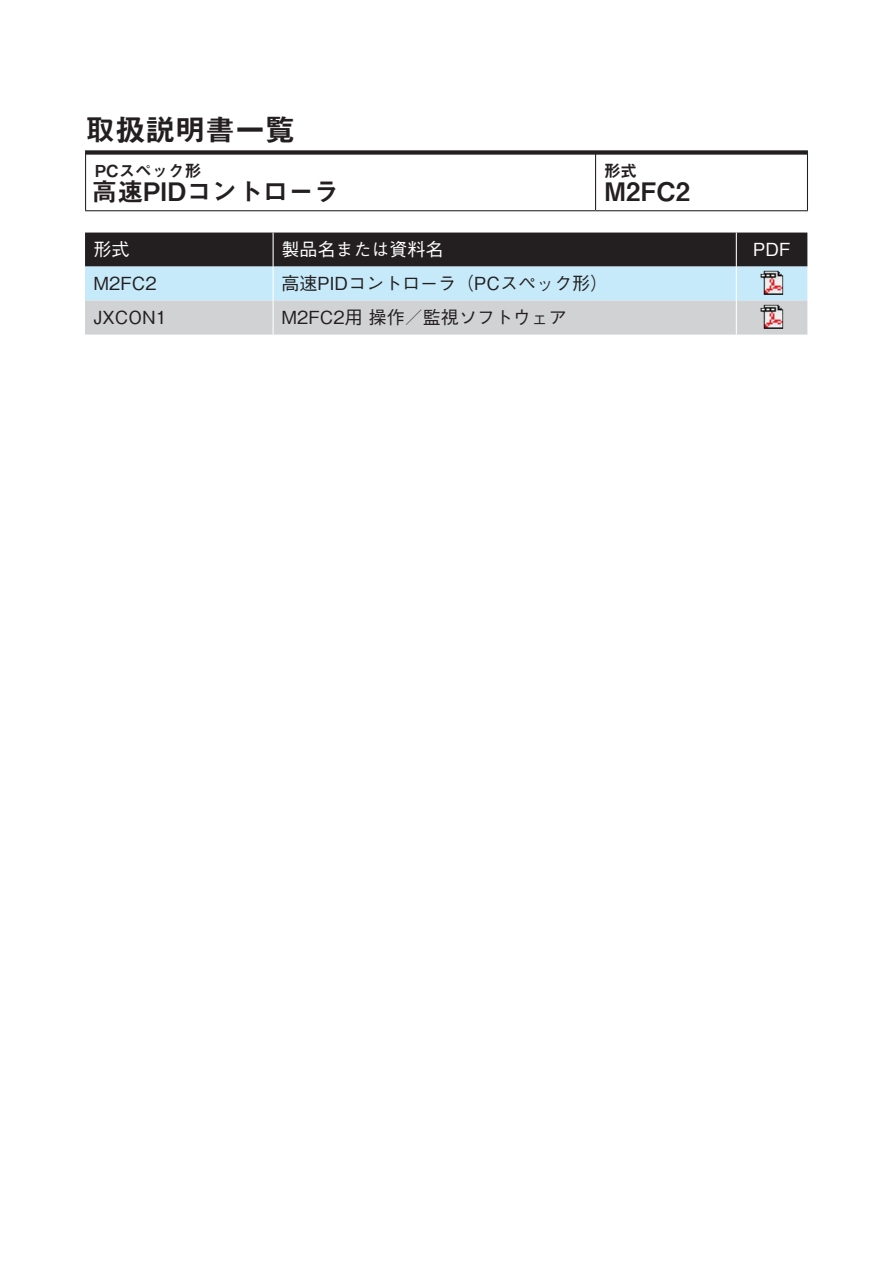
<style>
.page{position:relative;width:893px;height:1263px;background:#fff}
.page>*{position:absolute;margin:0;border:0;box-sizing:border-box;transform-origin:0 0}
.t1{font:30px "Midashi Go Pro MB31";color:#231f20}
.t2{font:25.5px "Midashi Go Pro MB31";color:#231f20}
.t3{font:500 18px "Gothic BBB Pro";color:#231f20}
.t4{font:500 18px "Gothic BBB Pro";color:#fff}
.t5{font:16.5px "Midashi Go Pro MB31";color:#231f20}
</style>
<div class="page">
<div style="left:85px;top:150px;width:723px;height:5px;background:#231f20"></div>
<hr style="left:595px;top:154px;width:1px;height:56px;background:#231f20">
<hr style="left:85px;top:154px;width:1px;height:56px;background:#231f20">
<hr style="left:807px;top:154px;width:1px;height:56px;background:#231f20">
<hr style="left:85px;top:210px;width:511px;height:1px;background:#231f20">
<hr style="left:596px;top:210px;width:212px;height:1px;background:#231f20">
<svg style="left:85px;top:233px;width:722px;height:102px;background:#949ea5"></svg>
<hr style="left:273px;top:233px;width:1px;height:34px;background:#fff">
<hr style="left:736px;top:233px;width:1px;height:34px;background:#fff">
<hr style="left:273px;top:267px;width:1px;height:34px;background:#fff">
<hr style="left:736px;top:267px;width:1px;height:34px;background:#fff">
<hr style="left:273px;top:301px;width:1px;height:34px;background:#fff">
<hr style="left:736px;top:301px;width:1px;height:34px;background:#fff">
<img style="left:761px;top:271px;width:22px;height:24px">
<img style="left:761px;top:305px;width:22px;height:24px">
<h1 class="t1" style="left:85px;top:106px;width:211px">取扱説明書一覧</h1>
<p class="t5" style="left:95px;top:157px;width:108px">PCスペック形</p>
<h2 class="t2" style="left:92px;top:171px;width:249px">高速PIDコントローラ</h2>
<p class="t5" style="left:604px;top:157px;width:34px">形式</p>
<h2 class="t2" style="left:604px;top:171px;width:87px">M2FC2</h2>
<p class="t4" style="left:94px;top:235px;width:37px">形式</p>
<p class="t4" style="left:282px;top:235px;width:163px">製品名または資料名</p>
<p class="t3" style="left:94px;top:269px;width:65px">M2FC2</p>
<p class="t3" style="left:282px;top:269px;width:328px">高速PIDコントローラ（PCスペック形(</p>
<p class="t3" style="left:94px;top:303px;width:75px">JXCON1</p>
<p class="t3" style="left:282px;top:303px;width:287px">M2FC2用操作／監視ソフトウェア</p>
<p class="t4" style="left:753px;top:235px;width:39px">PDF</p>
</div>
